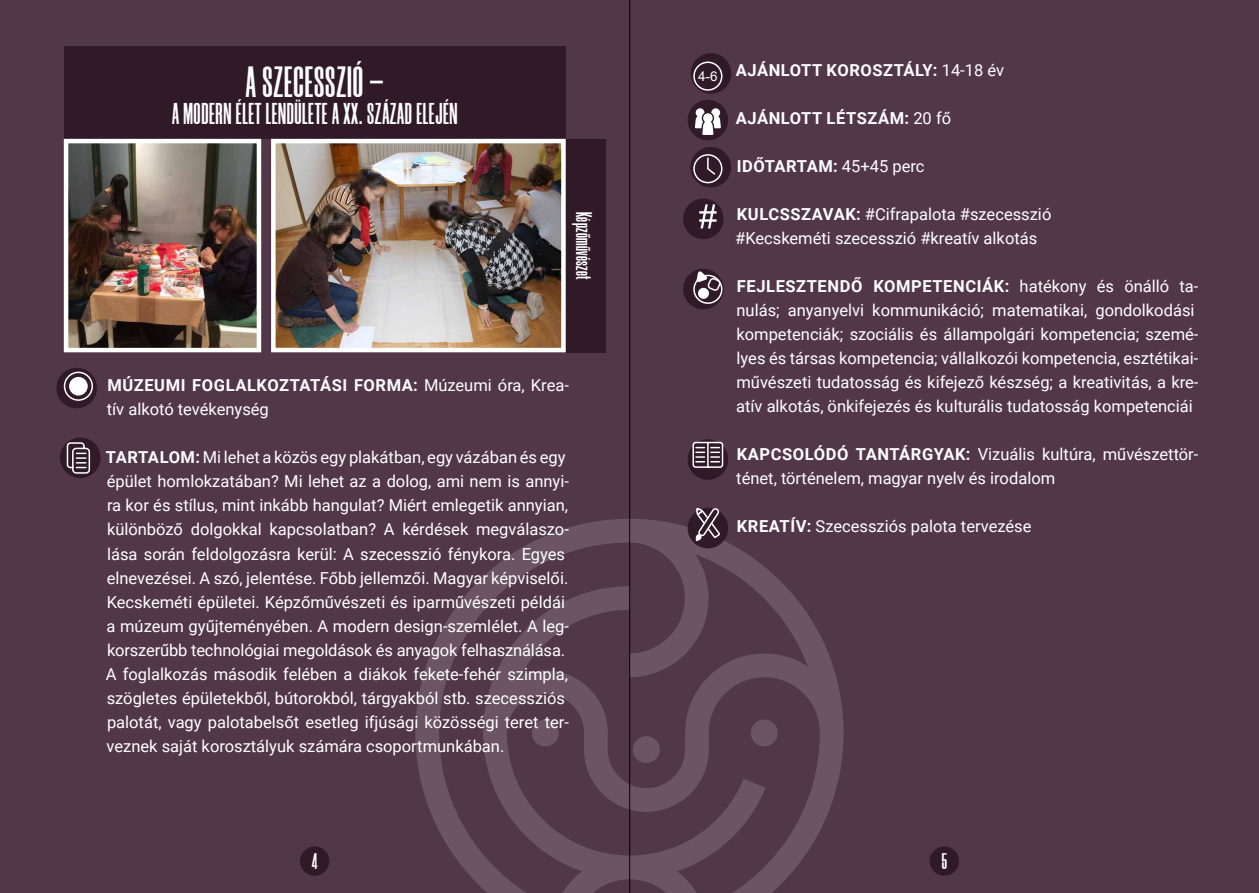
<style>
.page{position:relative;width:1259px;height:893px;background:#523749}
.page>*{position:absolute;margin:0;border:0;box-sizing:border-box;transform-origin:0 0}
.t1{font:700 43.5px "Morganite";letter-spacing:.02em;color:#fff}
.t2{font:700 30px "Morganite";letter-spacing:.02em;color:#fff}
.t3{font:700 22.5px "Morganite";letter-spacing:.02em;color:#fff}
.t4{font:16.5px/24px "Roboto";color:#fff}
.t5{font:700 16.5px "Roboto";letter-spacing:.035em;color:#fff}
.t6{font:13.5px "Arial";color:#fff}
.s1{font-weight:700}
.s2{font-weight:400}
</style>
<div class="page">
<svg style="left:415px;top:519px;width:428px;height:374px"></svg>
<div style="left:64px;top:47px;width:501px;height:92px;background:#301a27"></div>
<div style="left:566px;top:139px;width:39px;height:213px;background:#301a27"></div>
<img style="left:69px;top:144px;width:187px;height:203px">
<div style="left:64px;top:139px;width:197px;height:213px;border:4px solid #fff"></div>
<img style="left:276px;top:144px;width:284px;height:203px">
<div style="left:271px;top:139px;width:294px;height:213px;border:4px solid #fff"></div>
<div style="left:687px;top:439px;width:41px;height:41px;background:#301a27;border-radius:50%"></div>
<div style="left:56px;top:368px;width:41px;height:40px;background:#301a27;border-radius:50%"></div>
<div style="left:60px;top:438px;width:40px;height:40px;background:#301a27;border-radius:50%"></div>
<div style="left:64px;top:372px;width:29px;height:29px;border:2px solid #fff;border-radius:50%"></div>
<div style="left:69px;top:377px;width:19px;height:19px;background:#fff;border-radius:50%"></div>
<svg style="left:66px;top:441px;width:25px;height:33px"></svg>
<div style="left:687px;top:508px;width:41px;height:40px;background:#301a27;border-radius:50%"></div>
<div style="left:683px;top:269px;width:40px;height:40px;background:#301a27;border-radius:50%"></div>
<div style="left:683px;top:199px;width:40px;height:40px;background:#301a27;border-radius:50%"></div>
<div style="left:690px;top:147px;width:41px;height:40px;background:#301a27;border-radius:50%"></div>
<div style="left:687px;top:100px;width:41px;height:40px;background:#301a27;border-radius:50%"></div>
<div style="left:691px;top:53px;width:40px;height:41px;background:#301a27;border-radius:50%"></div>
<svg style="left:692px;top:153px;width:31px;height:31px"></svg>
<div style="left:693px;top:62px;width:29px;height:29px;border:2px solid #fff;border-radius:50%"></div>
<svg style="left:695px;top:108px;width:26px;height:27px"></svg>
<svg style="left:699px;top:204px;width:17px;height:24px"></svg>
<div style="left:693px;top:275px;width:29px;height:29px;border:2px solid #fff;border-radius:50%"></div>
<div style="left:698px;top:288px;width:11px;height:11px;background:#fff;border-radius:50%"></div>
<svg style="left:696px;top:271px;width:25px;height:21px"></svg>
<svg style="left:695px;top:507px;width:26px;height:34px"></svg>
<svg style="left:692px;top:441px;width:32px;height:27px"></svg>
<div style="left:300px;top:846px;width:29px;height:30px;background:#301a27;border-radius:50%"></div>
<div style="left:929px;top:846px;width:30px;height:30px;background:#301a27;border-radius:50%"></div>
<hr style="left:629px;top:0;width:1px;height:893px;background:#000">
<h1 class="t1" style="left:246px;top:59px;width:139px">A SZECESSZIÓ –</h1>
<h2 class="t2" style="left:172px;top:98px;width:287px">A MODERN ÉLET LENDÜLETE A XX. SZÁZAD ELEJÉN</h2>
<h3 class="t3" style="left:595px;top:212px;width:70px;rotate:90deg">Képzőművészet</h3>
<p class="t4" style="left:107px;top:373px;width:464px"><span class="s1">MÚZEUMI FOGLALKOZTATÁSI FORMA:</span> Múzeumi óra, Krea&shy;tív alkotó tevékenység</p>
<p class="t4" style="left:106px;top:445px;width:465px"><span class="s1">TARTALOM:</span> Mi lehet a közös egy plakátban, egy vázában és egy épület homlokzatában? Mi lehet az a dolog, ami nem is annyi&shy;ra kor és stílus, mint inkább hangulat? Miért emlegetik annyian, különböző dolgokkal kapcsolatban? A kérdések megválaszo&shy;lása során feldolgozásra kerül: A szecesszió fénykora. Egyes elnevezései. A szó, jelentése. Főbb jellemzői. Magyar képviselői.<br>Kecskeméti épületei. Képzőművészeti és iparművészeti példái a múzeum gyűjteményében. A modern design-szemlélet. A leg&shy;korszerűbb technológiai megoldások és anyagok felhasználása.<br>A foglalkozás második felében a diákok fekete-fehér szimpla, szögletes épületekből, bútorokból, tárgyakból stb. szecessziós palotát, vagy palotabelsőt esetleg ifjúsági közösségi teret ter&shy;veznek saját korosztályuk számára csoportmunkában.</p>
<p class="t6" style="left:698px;top:67px;width:21px">4-6</p>
<p class="t5" style="left:735px;top:59px;width:270px">AJÁNLOTT KOROSZTÁLY: <span class="s2">14-18 év</span></p>
<p class="t5" style="left:735px;top:107px;width:217px">AJÁNLOTT LÉTSZÁM: <span class="s2">20 fő</span></p>
<p class="t5" style="left:736px;top:155px;width:189px">IDŐTARTAM: <span class="s2">45+45 perc</span></p>
<p class="t4" style="left:735px;top:202px;width:318px"><span class="s1">KULCSSZAVAK:</span> #Cifrapalota #szecesszió #Kecskeméti szecesszió #kreatív alkotás</p>
<p class="t4" style="left:736px;top:274px;width:464px"><span class="s1">FEJLESZTENDŐ KOMPETENCIÁK:</span> hatékony és önálló ta&shy;nulás; anyanyelvi kommunikáció; matematikai, gondolkodási kompetenciák; szociális és állampolgári kompetencia; szemé&shy;lyes és társas kompetencia; vállalkozói kompetencia, esztétikai&shy;művészeti tudatosság és kifejező készség; a kreativitás, a kre&shy;atív alkotás, önkifejezés és kulturális tudatosság kompetenciái</p>
<p class="t4" style="left:736px;top:442px;width:463px"><span class="s1">KAPCSOLÓDÓ TANTÁRGYAK:</span> Vizuális kultúra, művészettör&shy;ténet, történelem, magyar nyelv és irodalom</p>
<p class="t4" style="left:737px;top:514px;width:296px"><span class="s1">KREATÍV:</span> Szecessziós palota tervezése</p>
<h3 class="t3" style="left:312px;top:850px;width:7px">4</h3>
<h3 class="t3" style="left:941px;top:850px;width:7px">5</h3>
</div>
